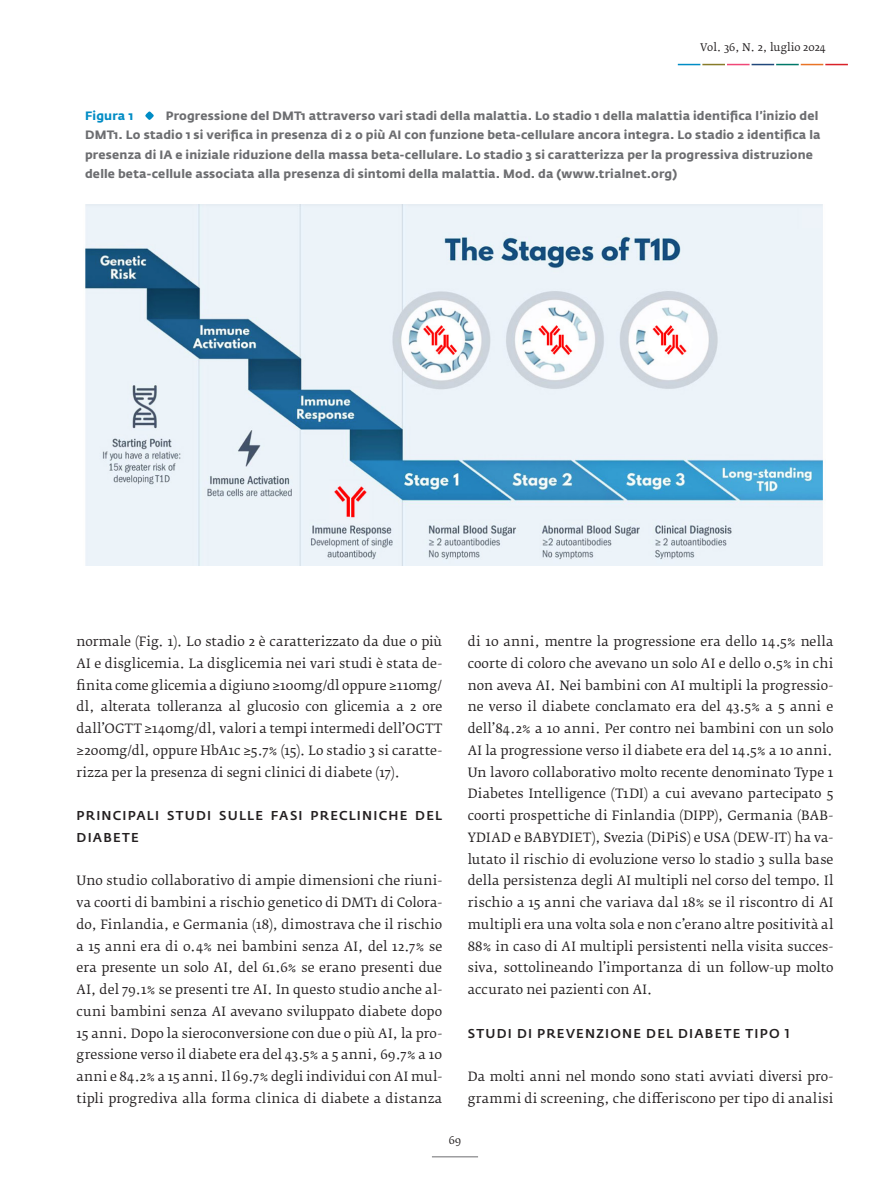
<style>
.page{position:relative;width:893px;height:1191px;background:#fff}
.page>*{position:absolute;margin:0;border:0;box-sizing:border-box;transform-origin:0 0}
.t1{font:12.75px/21.8px "Fedra Serif B Pro";letter-spacing:.015em;color:#231f20;text-align:justify}
.t2{font:500 12.75px/21.8px "Fedra Sans Std";letter-spacing:.095em;color:#231f20}
.t3{font:700 12px/19.5px "Fedra Sans Std";letter-spacing:.015em;color:#6c6d70}
.t4{font:700 12px "Fedra Sans Std";letter-spacing:.015em;color:#008cc5}
.t5{font:10.5px "Fedra Serif B Pro";color:#231f20}
</style>
<div class="page">
<hr style="left:432px;top:1156px;width:46px;height:1px;background:#6c6d70">
<svg style="left:678px;top:64px;width:170px;height:1px"></svg>
<svg style="left:145px;top:111px;width:9px;height:9px"></svg>
<img style="left:85px;top:204px;width:738px;height:361px">
<p class="t5" style="left:700px;top:40px;width:127px">Vol. 36, N. 2, luglio 2024</p>
<p class="t3" style="left:85px;top:106px;width:737px;text-indent:81px">Progressione del DMT1 attraverso vari stadi della malattia. Lo stadio 1 della malattia identifica l’inizio del DMT1. Lo stadio 1 si verifica in presenza di 2 o più AI con funzione beta-cellulare ancora integra. Lo stadio 2 identifica la presenza di IA e iniziale riduzione della massa beta-cellulare. Lo stadio 3 si caratterizza per la progressiva distruzione delle beta-cellule associata alla presenza di sintomi della malattia. Mod. da (www.trialnet.org)</p>
<p class="t4" style="left:85px;top:108px;width:50px">Figura 1</p>
<p class="t1" style="left:77px;top:630px;width:367px">normale (Fig. 1). Lo stadio 2 è caratterizzato da due o più AI e disglicemia. La disglicemia nei vari studi è stata de&shy;finita come glicemia a digiuno ≥100mg/dl oppure ≥110mg/ dl, alterata tolleranza al glucosio con glicemia a 2 ore dall’OGTT ≥140mg/dl, valori a tempi intermedi dell’OGTT ≥200mg/dl, oppure HbA1c ≥5.7% (15). Lo stadio 3 si caratte&shy;rizza per la presenza di segni clinici di diabete (17).</p>
<p class="t2" style="left:77px;top:804px;width:367px">PRINCIPALI STUDI SULLE FASI PRECLINICHE DEL<br>DIABETE</p>
<p class="t1" style="left:77px;top:870px;width:367px">Uno studio collaborativo di ampie dimensioni che riuni&shy;va coorti di bambini a rischio genetico di DMT1 di Colora&shy;do, Finlandia, e Germania (18), dimostrava che il rischio a 15 anni era di 0.4% nei bambini senza AI, del 12.7% se era presente un solo AI, del 61.6% se erano presenti due AI, del 79.1% se presenti tre AI. In questo studio anche al&shy;cuni bambini senza AI avevano sviluppato diabete dopo 15 anni. Dopo la sieroconversione con due o più AI, la pro&shy;gressione verso il diabete era del 43.5% a 5 anni, 69.7% a 10 anni e 84.2% a 15 anni. Il 69.7% degli individui con AI mul&shy;tipli progrediva alla forma clinica di diabete a distanza</p>
<p class="t1" style="left:468px;top:630px;width:367px">di 10 anni, mentre la progressione era dello 14.5% nella coorte di coloro che avevano un solo AI e dello 0.5% in chi non aveva AI. Nei bambini con AI multipli la progressio&shy;ne verso il diabete conclamato era del 43.5% a 5 anni e dell’84.2% a 10 anni. Per contro nei bambini con un solo AI la progressione verso il diabete era del 14.5% a 10 anni.<br>Un lavoro collaborativo molto recente denominato Type 1<br>Diabetes Intelligence (T1DI) a cui avevano partecipato 5 coorti prospettiche di Finlandia (DIPP), Germania (BAB-YDIAD e BABYDIET), Svezia (DiPiS) e USA (DEW-IT) ha va&shy;lutato il rischio di evoluzione verso lo stadio 3 sulla base della persistenza degli AI multipli nel corso del tempo. Il rischio a 15 anni che variava dal 18% se il riscontro di AI multipli era una volta sola e non c’erano altre positività al 88% in caso di AI multipli persistenti nella visita succes&shy;siva, sottolineando l’importanza di un follow-up molto accurato nei pazienti con AI.</p>
<p class="t2" style="left:468px;top:1022px;width:323px">STUDI DI PREVENZIONE DEL DIABETE TIPO 1</p>
<p class="t1" style="left:468px;top:1065px;width:367px">Da molti anni nel mondo sono stati avviati diversi pro&shy;grammi di screening, che differiscono per tipo di analisi</p>
<p class="t5" style="left:449px;top:1133px;width:14px">69</p>
</div>
